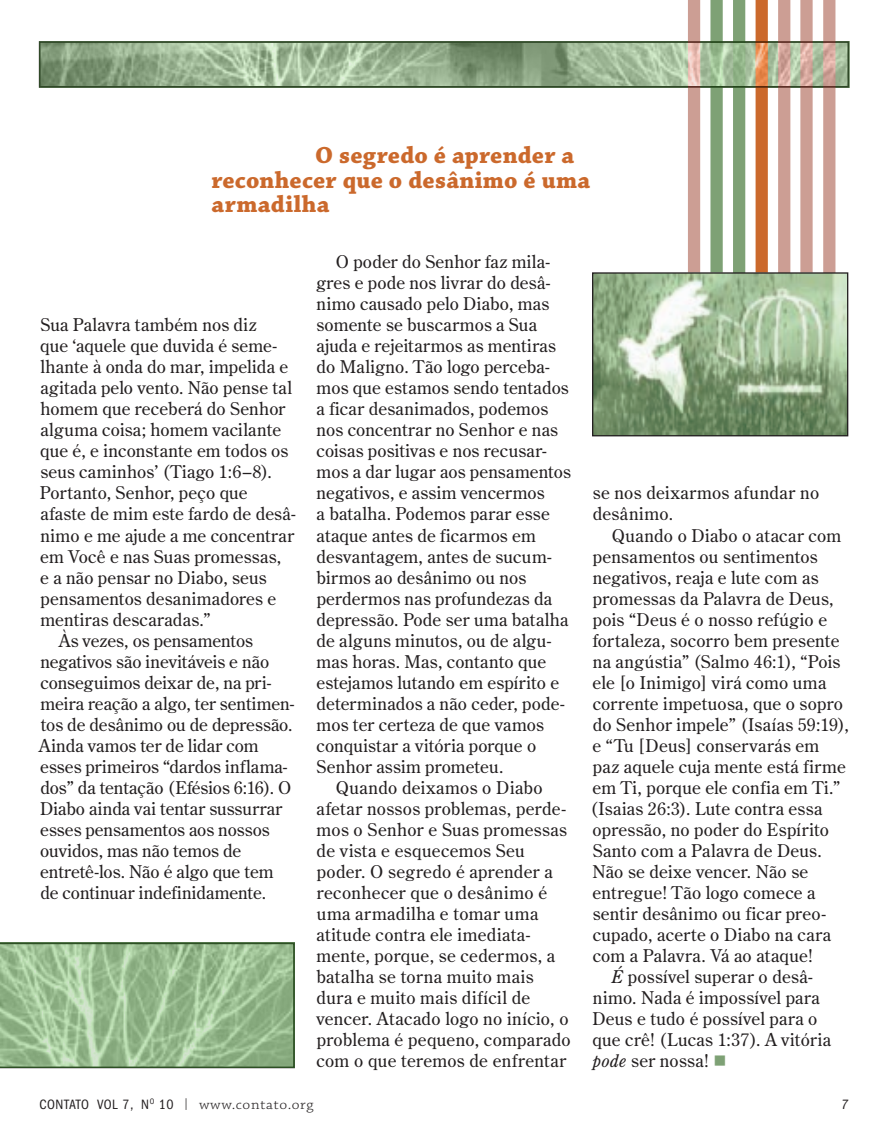
<style>
.page{position:relative;width:893px;height:1132px;background:#fff}
.page>*{position:absolute;margin:0;border:0;box-sizing:border-box;transform-origin:0 0}
.t1{font:700 24.5px/24.5px "Chaparral Pro";letter-spacing:.01em;color:#cb692c}
.t2{font:17.5px/21px "Century Old Style Std";letter-spacing:.01em;color:#231f20}
.t3{font:17.5px "Century Old Style Std";letter-spacing:.03em;color:#231f20}
.t4{font:condensed 14px "Franklin Gothic";letter-spacing:.04em;color:#231f20}
.s1{font-family:"Chaparral Pro";font-weight:300;font-stretch:normal;font-size:11.72px}
.s2{font-family:"Chaparral Pro";font-weight:300;font-stretch:normal;font-size:14.88px}
.s3{font-style:italic}
.s4{color:#7ea175}
</style>
<div class="page">
<div style="left:688px;top:0;width:12px;height:272px;background:#cc9e94"></div>
<div style="left:710px;top:0;width:13px;height:272px;background:#7ea175"></div>
<div style="left:733px;top:0;width:12px;height:275px;background:#7ea175"></div>
<div style="left:756px;top:0;width:12px;height:272px;background:#cb692c"></div>
<div style="left:778px;top:0;width:12px;height:273px;background:#cc9e94"></div>
<div style="left:800px;top:0;width:13px;height:272px;background:#cc9e94"></div>
<div style="left:823px;top:0;width:12px;height:273px;background:#cc9e94"></div>
<svg style="left:0;top:942px;width:295px;height:125px;background:#99bb90"></svg>
<img style="left:42px;top:44px;width:804px;height:41px">
<div style="left:39px;top:41px;width:810px;height:47px;border:2px solid #231f20"></div>
<img style="left:594px;top:274px;width:252px;height:160px">
<div style="left:592px;top:272px;width:256px;height:164px;border:1px solid #231f20"></div>
<h1 class="t1" style="left:211px;top:144px;width:380px;text-indent:104px">O segredo é aprender a reconhecer que o desânimo é uma armadilha</h1>
<p class="t2" style="left:40px;top:314px;width:218px">Sua Palavra também nos diz</p>
<p class="t2" style="left:40px;top:335px;width:238px">que ‘aquele que duvida é seme-</p>
<p class="t2" style="left:40px;top:356px;width:249px">lhante à onda do mar, impelida e</p>
<p class="t2" style="left:40px;top:377px;width:253px">agitada pelo vento. Não pense tal</p>
<p class="t2" style="left:40px;top:398px;width:247px">homem que receberá do Senhor</p>
<p class="t2" style="left:40px;top:419px;width:242px">alguma coisa; homem vacilante</p>
<p class="t2" style="left:40px;top:440px;width:250px">que é, e inconstante em todos os</p>
<p class="t2" style="left:40px;top:461px;width:233px">seus caminhos’ (Tiago 1:6–8).</p>
<p class="t2" style="left:40px;top:482px;width:209px">Portanto, Senhor, peço que</p>
<p class="t2" style="left:40px;top:503px;width:257px">afaste de mim este fardo de desâ-</p>
<p class="t2" style="left:40px;top:524px;width:255px">nimo e me ajude a me concentrar</p>
<p class="t2" style="left:40px;top:545px;width:243px">em Você e nas Suas promessas,</p>
<p class="t2" style="left:40px;top:566px;width:228px">e a não pensar no Diabo, seus</p>
<p class="t2" style="left:41px;top:587px;width:237px">pensamentos desanimadores e</p>
<p class="t2" style="left:40px;top:608px;width:171px">mentiras descaradas.”</p>
<p class="t2" style="left:59px;top:629px;width:196px">Às vezes, os pensamentos</p>
<p class="t2" style="left:40px;top:650px;width:230px">negativos são inevitáveis e não</p>
<p class="t2" style="left:40px;top:671px;width:232px">conseguimos deixar de, na pri-</p>
<p class="t2" style="left:40px;top:692px;width:255px">meira reação a algo, ter sentimen-</p>
<p class="t2" style="left:41px;top:713px;width:253px">tos de desânimo ou de depressão.</p>
<p class="t2" style="left:39px;top:734px;width:221px">Ainda vamos ter de lidar com</p>
<p class="t2" style="left:40px;top:755px;width:249px">esses primeiros “dardos inflama-</p>
<p class="t2" style="left:40px;top:776px;width:253px">dos” da tentação (Efésios 6:16). O</p>
<p class="t2" style="left:40px;top:797px;width:244px">Diabo ainda vai tentar sussurrar</p>
<p class="t2" style="left:40px;top:818px;width:231px">esses pensamentos aos nossos</p>
<p class="t2" style="left:40px;top:839px;width:203px">ouvidos, mas não temos de</p>
<p class="t2" style="left:40px;top:860px;width:235px">entretê-los. Não é algo que tem</p>
<p class="t2" style="left:40px;top:881px;width:227px">de continuar indefinidamente.</p>
<p class="t2" style="left:336px;top:251px;width:216px">O poder do Senhor faz mila-</p>
<p class="t2" style="left:316px;top:272px;width:235px">gres e pode nos livrar do desâ-</p>
<p class="t2" style="left:317px;top:293px;width:234px">nimo causado pelo Diabo, mas</p>
<p class="t2" style="left:317px;top:314px;width:222px">somente se buscarmos a Sua</p>
<p class="t2" style="left:317px;top:335px;width:241px">ajuda e rejeitarmos as mentiras</p>
<p class="t2" style="left:317px;top:356px;width:235px">do Maligno. Tão logo perceba-</p>
<p class="t2" style="left:317px;top:377px;width:254px">mos que estamos sendo tentados</p>
<p class="t2" style="left:317px;top:398px;width:233px">a ficar desanimados, podemos</p>
<p class="t2" style="left:317px;top:419px;width:243px">nos concentrar no Senhor e nas</p>
<p class="t2" style="left:316px;top:440px;width:232px">coisas positivas e nos recusar-</p>
<p class="t2" style="left:317px;top:461px;width:256px">mos a dar lugar aos pensamentos</p>
<p class="t2" style="left:317px;top:482px;width:229px">negativos, e assim vencermos</p>
<p class="t2" style="left:317px;top:503px;width:235px">a batalha. Podemos parar esse</p>
<p class="t2" style="left:317px;top:524px;width:221px">ataque antes de ficarmos em</p>
<p class="t2" style="left:317px;top:545px;width:236px">desvantagem, antes de sucum-</p>
<p class="t2" style="left:316px;top:566px;width:211px">birmos ao desânimo ou nos</p>
<p class="t2" style="left:317px;top:587px;width:237px">perdermos nas profundezas da</p>
<p class="t2" style="left:317px;top:608px;width:253px">depressão. Pode ser uma batalha</p>
<p class="t2" style="left:317px;top:629px;width:236px">de alguns minutos, ou de algu-</p>
<p class="t2" style="left:317px;top:650px;width:231px">mas horas. Mas, contanto que</p>
<p class="t2" style="left:316px;top:671px;width:244px">estejamos lutando em espírito e</p>
<p class="t2" style="left:317px;top:692px;width:250px">determinados a não ceder, pode-</p>
<p class="t2" style="left:317px;top:713px;width:229px">mos ter certeza de que vamos</p>
<p class="t2" style="left:316px;top:734px;width:221px">conquistar a vitória porque o</p>
<p class="t2" style="left:317px;top:755px;width:188px">Senhor assim prometeu.</p>
<p class="t2" style="left:336px;top:776px;width:209px">Quando deixamos o Diabo</p>
<p class="t2" style="left:317px;top:797px;width:251px">afetar nossos problemas, perde-</p>
<p class="t2" style="left:317px;top:818px;width:252px">mos o Senhor e Suas promessas</p>
<p class="t2" style="left:317px;top:839px;width:210px">de vista e esquecemos Seu</p>
<p class="t2" style="left:317px;top:860px;width:237px">poder. O segredo é aprender a</p>
<p class="t2" style="left:317px;top:881px;width:232px">reconhecer que o desânimo é</p>
<p class="t3" style="left:317px;top:901px;width:223px">uma armadilha e tomar uma</p>
<p class="t2" style="left:317px;top:923px;width:215px">atitude contra ele imediata-</p>
<p class="t2" style="left:317px;top:944px;width:240px">mente, porque, se cedermos, a</p>
<p class="t2" style="left:316px;top:965px;width:219px">batalha se torna muito mais</p>
<p class="t3" style="left:317px;top:985px;width:215px">dura e muito mais difícil de</p>
<p class="t2" style="left:316px;top:1007px;width:254px">vencer. Atacado logo no início, o</p>
<p class="t2" style="left:317px;top:1028px;width:256px">problema é pequeno, comparado</p>
<p class="t2" style="left:316px;top:1049px;width:251px">com o que teremos de enfrentar</p>
<p class="t4" style="left:39px;top:1096px;width:276px">CONTATO VOL 7, N<sup>O</sup> 10 <span class="s1">|</span> <span class="s2">www.contato.org</span></p>
<p class="t2" style="left:593px;top:482px;width:228px">se nos deixarmos afundar no desânimo.</p>
<p class="t2" style="left:612px;top:524px;width:231px">Quando o Diabo o atacar com</p>
<p class="t2" style="left:593px;top:545px;width:226px">pensamentos ou sentimentos</p>
<p class="t2" style="left:593px;top:566px;width:227px">negativos, reaja e lute com as</p>
<p class="t2" style="left:593px;top:587px;width:242px">promessas da Palavra de Deus,</p>
<p class="t2" style="left:593px;top:608px;width:236px">pois “Deus é o nosso refúgio e</p>
<p class="t2" style="left:593px;top:629px;width:248px">fortaleza, socorro bem presente</p>
<p class="t2" style="left:593px;top:650px;width:249px">na angústia” (Salmo 46:1), “Pois</p>
<p class="t2" style="left:593px;top:671px;width:235px">ele [o Inimigo] virá como uma</p>
<p class="t2" style="left:593px;top:692px;width:252px">corrente impetuosa, que o sopro</p>
<p class="t2" style="left:593px;top:713px;width:258px">do Senhor impele” (Isaías 59:19),</p>
<p class="t2" style="left:593px;top:734px;width:228px">e “Tu [Deus] conservarás em</p>
<p class="t2" style="left:593px;top:755px;width:254px">paz aquele cuja mente está firme</p>
<p class="t2" style="left:593px;top:776px;width:249px">em Ti, porque ele confia em Ti.”</p>
<p class="t2" style="left:591px;top:797px;width:233px">(Isaias 26:3). Lute contra essa</p>
<p class="t2" style="left:592px;top:818px;width:238px">opressão, no poder do Espírito</p>
<p class="t2" style="left:593px;top:839px;width:231px">Santo com a Palavra de Deus.</p>
<p class="t2" style="left:592px;top:860px;width:218px">Não se deixe vencer. Não se</p>
<p class="t2" style="left:593px;top:881px;width:224px">entregue! Tão logo comece a</p>
<p class="t2" style="left:593px;top:902px;width:235px">sentir desânimo ou ficar preo-</p>
<p class="t2" style="left:593px;top:923px;width:240px">cupado, acerte o Diabo na cara</p>
<p class="t2" style="left:593px;top:944px;width:221px">com a Palavra. Vá ao ataque!</p>
<p class="t2" style="left:611px;top:965px;width:203px"><span class="s3">É</span> possível superar o desâ-</p>
<p class="t2" style="left:593px;top:986px;width:229px">nimo. Nada é impossível para</p>
<p class="t2" style="left:592px;top:1007px;width:227px">Deus e tudo é possível para o</p>
<p class="t2" style="left:592px;top:1028px;width:240px">que crê! (Lucas 1:37). A vitória</p>
<p class="t2" style="left:592px;top:1049px;width:136px"><span class="s3">pode</span> ser nossa! <span class="s4">■</span></p>
</div>
